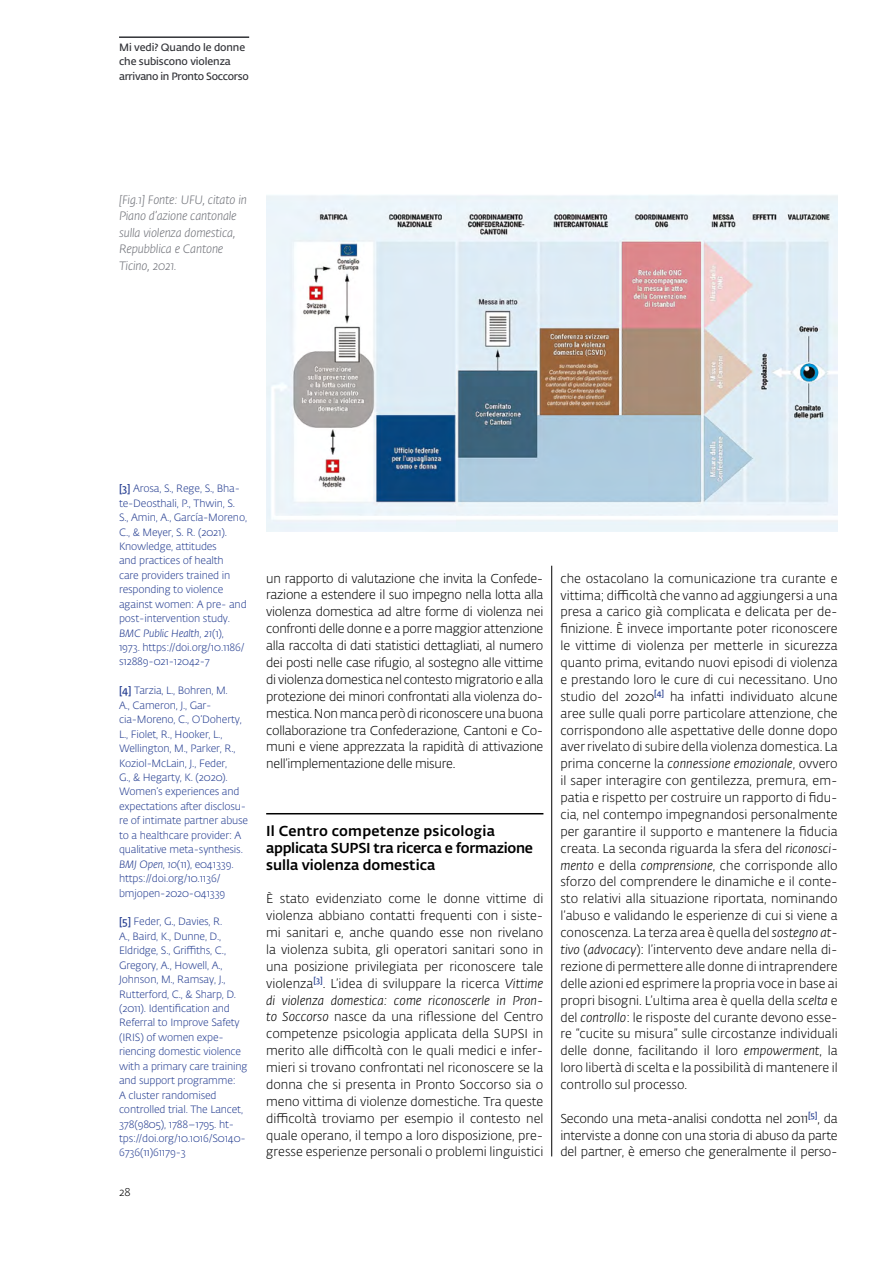
<style>
.page{position:relative;width:893px;height:1263px;background:#fff}
.page>*{position:absolute;margin:0;border:0;box-sizing:border-box;transform-origin:0 0}
.t1{font:500 14.25px/16.8px "SUPSI Fedra Sans";color:#000}
.t2{font:300 12.75px/17px "SUPSI Fedra Sans";letter-spacing:-.01em;color:#000;text-align:justify}
.t3{font:italic 300 12px/16.5px "SUPSI Fedra Sans";letter-spacing:-.015em;color:#71737a}
.t4{font:300 11.25px "SUPSI Fedra Sans";color:#000}
.t5{font:300 10.5px/14.4px "SUPSI Fedra Sans";letter-spacing:-.015em;color:#213a8f}
.t6{font:600 10.5px/14.4px "SUPSI Fedra Sans";letter-spacing:-.01em;color:#313237}
.s1{font-weight:600}
.s2{font-style:italic}
</style>
<div class="page">
<hr style="left:119px;top:36px;width:130px;height:2px;background:#313237">
<hr style="left:266px;top:813px;width:277px;height:1px;background:#000">
<hr style="left:551px;top:566px;width:1px;height:590px;background:#000">
<img style="left:266px;top:195px;width:571px;height:337px">
<p class="t6" style="left:119px;top:39px;width:131px">Mi vedi? Quando le donne che subiscono violenza arrivano in Pronto Soccorso</p>
<p class="t3" style="left:119px;top:191px;width:129px">[Fig.1] Fonte: UFU, citato in<br>Piano d’azione cantonale sulla violenza domestica,<br>Repubblica e Cantone<br>Ticino, 2021.</p>
<p class="t5" style="left:119px;top:481px;width:130px"><span class="s1">[3]</span> Arosa, S., Rege, S., Bha&shy;te-Deosthali, P., Thwin, S.<br>S., Amin, A., García-Moreno,<br>C., &amp; Meyer, S. R. (2021).<br>Knowledge, attitudes<br>and practices of health<br>care providers trained in responding to violence against women: A pre- and post-intervention study.<br><span class="s2">BMC Public Health</span>, <span class="s2">21</span>(1),<br>1973. https://doi.org/10.1186/ s12889-021-12042-7</p>
<p class="t5" style="left:119px;top:683px;width:131px"><span class="s1">[4]</span> Tarzia, L., Bohren, M.<br>A., Cameron, J., Gar&shy;cia-Moreno, C., O’Doherty,<br>L., Fiolet, R., Hooker, L.,<br>Wellington, M., Parker, R.,<br>Koziol-McLain, J., Feder,<br>G., &amp; Hegarty, K. (2020).<br>Women’s experiences and expectations after disclosu&shy;re of intimate partner abuse to a healthcare provider: A qualitative meta-synthesis.<br><span class="s2">BMJ Open</span>, <span class="s2">10</span>(11), e041339. https://doi.org/10.1136/ bmjopen-2020-041339</p>
<p class="t5" style="left:119px;top:914px;width:130px"><span class="s1">[5]</span> Feder, G., Davies, R.<br>A., Baird, K., Dunne, D.,<br>Eldridge, S., Griffiths, C.,<br>Gregory, A., Howell, A.,<br>Johnson, M., Ramsay, J.,<br>Rutterford, C., &amp; Sharp, D. (2011). Identification and<br>Referral to Improve Safety (IRIS) of women expe&shy;riencing domestic violence with a primary care training and support programme:<br>A cluster randomised controlled trial. The Lancet,<br>378(9805), 1788–1795. ht&shy;tps://doi.org/10.1016/S0140-<br>6736(11)61179-3</p>
<p class="t4" style="left:119px;top:1185px;width:13px">28</p>
<p class="t2" style="left:266px;top:569px;width:279px">un rapporto di valutazione che invita la Confede&shy;razione a estendere il suo impegno nella lotta alla violenza domestica ad altre forme di violenza nei confronti delle donne e a porre maggior attenzione alla raccolta di dati statistici dettagliati, al numero dei posti nelle case rifugio, al sostegno alle vittime di violenza domestica nel contesto migratorio e alla protezione dei minori confrontati alla violenza do&shy;mestica. Non manca però di riconoscere una buona collaborazione tra Confederazione, Cantoni e Co&shy;muni e viene apprezzata la rapidità di attivazione nell’implementazione delle misure.</p>
<p class="t1" style="left:266px;top:821px;width:268px">Il Centro competenze psicologia applicata SUPSI tra ricerca e formazione sulla violenza domestica</p>
<p class="t2" style="left:266px;top:890px;width:279px">È stato evidenziato come le donne vittime di violenza abbiano contatti frequenti con i siste&shy;mi sanitari e, anche quando esse non rivelano la violenza subita, gli operatori sanitari sono in una posizione privilegiata per riconoscere tale violenza<sup>[3]</sup>. L’idea di sviluppare la ricerca <span class="s2">Vittime di violenza domestica: come riconoscerle in Pron&shy;to Soccorso</span> nasce da una riflessione del Centro competenze psicologia applicata della SUPSI in merito alle difficoltà con le quali medici e infer&shy;mieri si trovano confrontati nel riconoscere se la donna che si presenta in Pronto Soccorso sia o meno vittima di violenze domestiche. Tra queste difficoltà troviamo per esempio il contesto nel quale operano, il tempo a loro disposizione, pre&shy;gresse esperienze personali o problemi linguistici</p>
<p class="t2" style="left:560px;top:569px;width:279px">che ostacolano la comunicazione tra curante e vittima; difficoltà che vanno ad aggiungersi a una presa a carico già complicata e delicata per de&shy;finizione. È invece importante poter riconoscere le vittime di violenza per metterle in sicurezza quanto prima, evitando nuovi episodi di violenza e prestando loro le cure di cui necessitano. Uno studio del 2020<sup>[4]</sup> ha infatti individuato alcune aree sulle quali porre particolare attenzione, che corrispondono alle aspettative delle donne dopo aver rivelato di subire della violenza domestica. La prima concerne la <span class="s2">connessione emozionale</span>, ovvero il saper interagire con gentilezza, premura, em&shy;patia e rispetto per costruire un rapporto di fidu&shy;cia, nel contempo impegnandosi personalmente per garantire il supporto e mantenere la fiducia creata. La seconda riguarda la sfera del <span class="s2">riconosci&shy;mento</span> e della <span class="s2">comprensione</span>, che corrisponde allo sforzo del comprendere le dinamiche e il conte&shy;sto relativi alla situazione riportata, nominando l’abuso e validando le esperienze di cui si viene a conoscenza. La terza area è quella del <span class="s2">sostegno at&shy;tivo</span> (<span class="s2">advocacy</span>): l’intervento deve andare nella di&shy;rezione di permettere alle donne di intraprendere delle azioni ed esprimere la propria voce in base ai propri bisogni. L’ultima area è quella della <span class="s2">scelta</span> e del <span class="s2">controllo</span>: le risposte del curante devono esse&shy;re “cucite su misura” sulle circostanze individuali delle donne, facilitando il loro <span class="s2">empowerment</span>, la loro libertà di scelta e la possibilità di mantenere il controllo sul processo.</p>
<p class="t2" style="left:560px;top:1110px;width:279px">Secondo una meta-analisi condotta nel 2011<sup>[5]</sup>, da interviste a donne con una storia di abuso da parte del partner, è emerso che generalmente il perso-</p>
</div>
